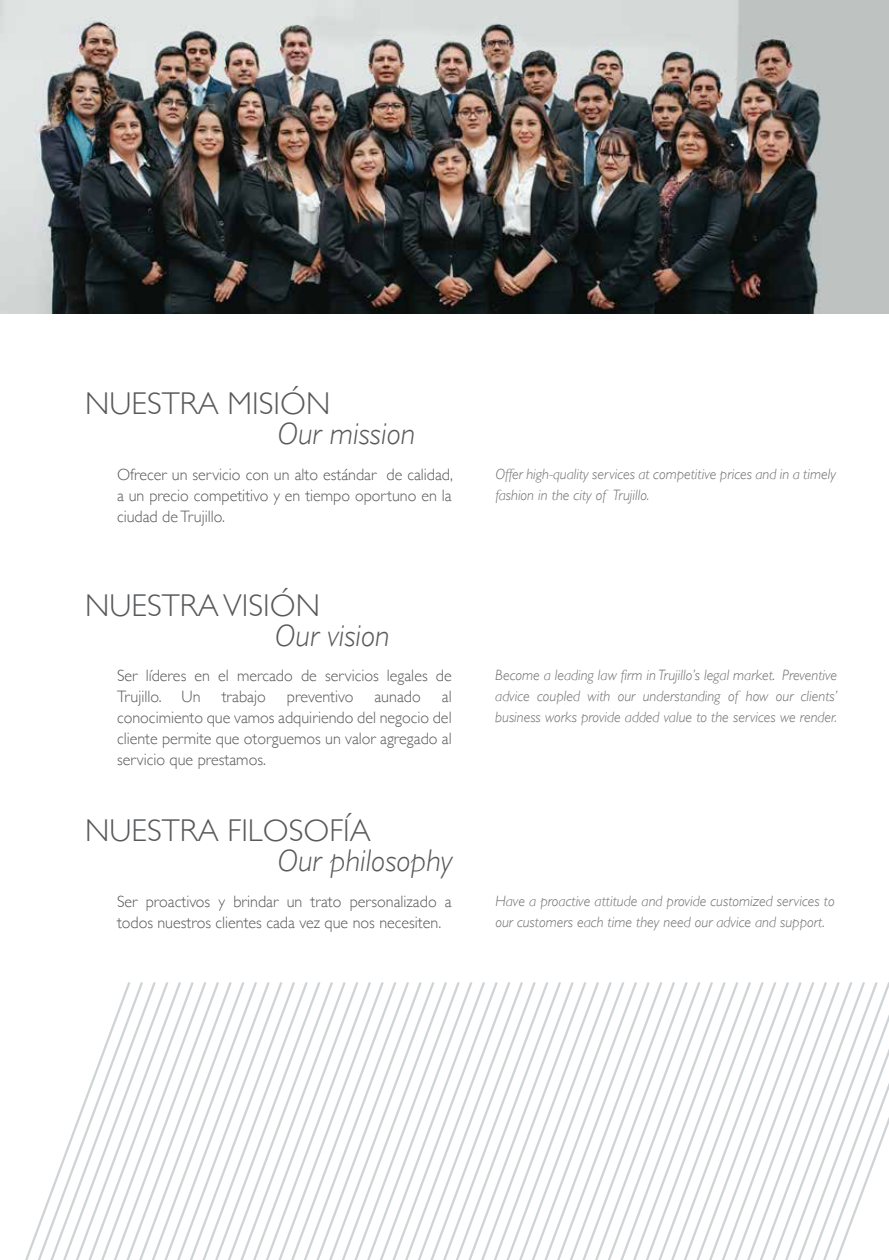
<style>
.page{position:relative;width:889px;height:1260px;background:#fff}
.page>*{position:absolute;margin:0;border:0;box-sizing:border-box;transform-origin:0 0}
.t1{font:300 31.5px "Gill Sans";color:#58595b}
.t2{font:italic 300 31.5px "Gill Sans";color:#58595b}
.t3{font:300 16.5px/21px "Gill Sans";color:#58595b}
.t4{font:italic 300 15px/21px "Gill Sans";color:#6d6e71}
</style>
<div class="page">
<svg style="left:25px;top:982px;width:864px;height:278px"></svg>
<img style="left:0;top:0;width:889px;height:314px">
<h1 class="t1" style="left:85px;top:379px;width:247px">NUESTRA MISIÓN</h1>
<h1 class="t2" style="left:278px;top:416px;width:139px">Our mission</h1>
<p class="t3" style="left:117px;top:463px;width:337px;text-align:justify">Ofrecer un servicio con un alto estándar de calidad, a un precio competitivo y en tiempo oportuno en la ciudad de Trujillo.</p>
<p class="t4" style="left:495px;top:463px;width:342px">Offer high-quality services at competitive prices and in a timely fashion in the city of Trujillo.</p>
<h1 class="t1" style="left:85px;top:581px;width:236px">NUESTRA VISIÓN</h1>
<h1 class="t2" style="left:275px;top:618px;width:116px">Our vision</h1>
<p class="t3" style="left:117px;top:665px;width:336px">Ser líderes en el mercado de servicios legales de<br>Trujillo. Un</p>
<p class="t3" style="left:117px;top:686px;width:336px;text-align:justify;text-indent:325px">al conocimiento que vamos adquiriendo del negocio del cliente permite que otorguemos un valor agregado al servicio que prestamos.</p>
<p class="t3" style="left:222px;top:686px;width:46px">trabajo</p>
<p class="t3" style="left:287px;top:686px;width:68px">preventivo</p>
<p class="t3" style="left:374px;top:686px;width:48px">aunado</p>
<p class="t4" style="left:495px;top:665px;width:344px;text-align:justify">Become a leading law firm in Trujillo’s legal market. Preventive advice coupled with our understanding of how our clients’ business works provide added value to the services we render.</p>
<h1 class="t1" style="left:85px;top:805px;width:287px">NUESTRA FILOSOFÍA</h1>
<h1 class="t2" style="left:278px;top:842px;width:177px">Our philosophy</h1>
<p class="t3" style="left:117px;top:890px;width:336px">Ser proactivos y brindar un trato personalizado a todos nuestros clientes cada vez que nos necesiten.</p>
<p class="t4" style="left:495px;top:890px;width:341px">Have a proactive attitude and provide customized services to our customers each time they need our advice and support.</p>
</div>
